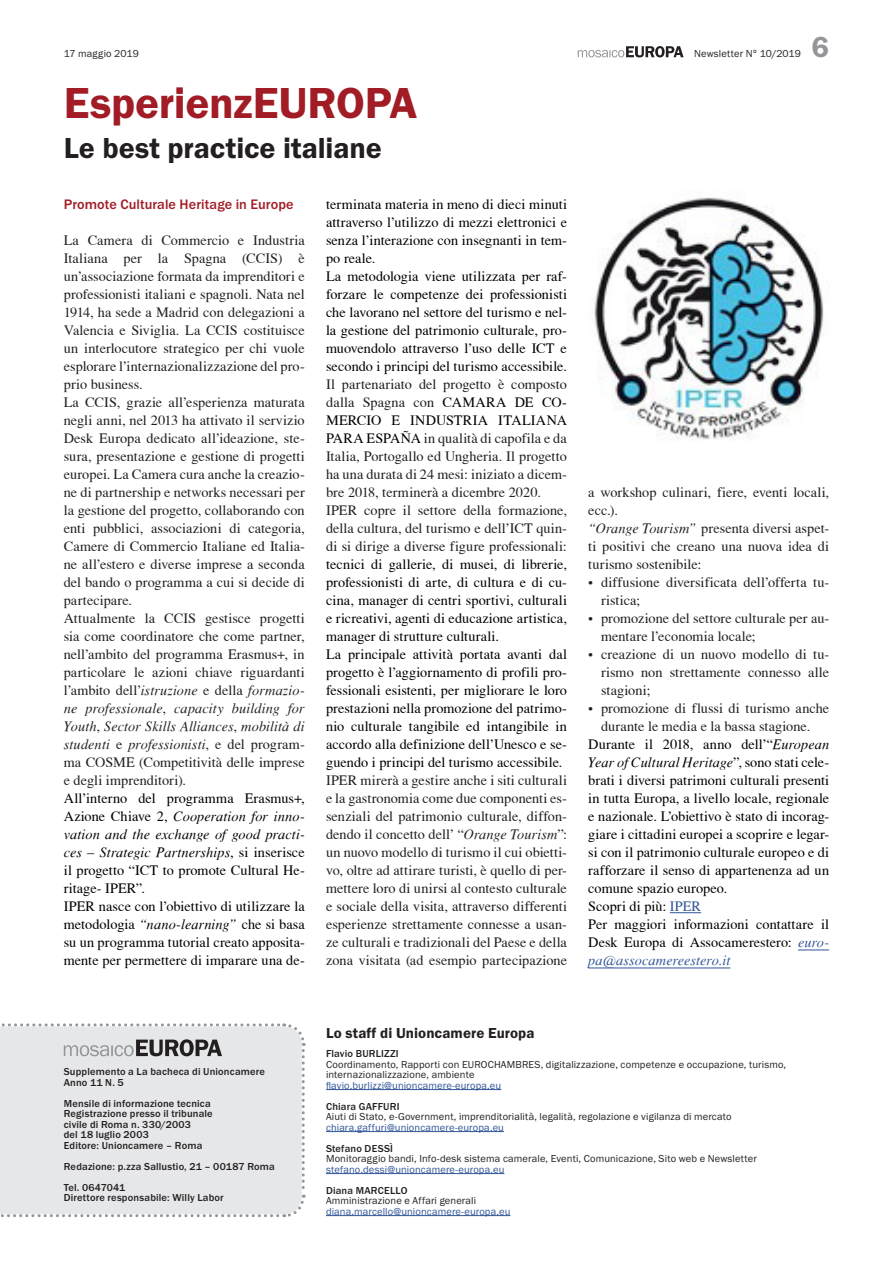
<style>
.page{position:relative;width:893px;height:1263px;background:#fff}
.page>*{position:absolute;margin:0;border:0;box-sizing:border-box;transform-origin:0 0}
.Titel_30{font:600 45px "Franklin Gothic Itc T";letter-spacing:-.005em;color:#a11c25}
.Untertitel_20{font:600 30px "Franklin Gothic Itc T";color:#231f20}
.t1{font:600 30px "Franklin Gothic Itc T";color:#939598}
.Zwischentitel{font:600 15px "Franklin Gothic Itc T";letter-spacing:.005em;color:#231f20}
.Grundschrift{font:14.25px/18px "T Acc LAD";letter-spacing:.005em;color:#231f20;text-align:justify}
.Grundschrift-2{font:14.25px/18px "T Acc LAD";letter-spacing:.005em;color:#000;text-align:justify}
.Zwischentitel-2{font:500 14.25px "Franklin Gothic Itc T";letter-spacing:.005em;color:#a11c25}
.Untertitel{font:10.5px/10.5px "Franklin Gothic Itc T";letter-spacing:.015em;color:#231f20}
.Untertitel-2{font:500 10.5px/10.5px "Franklin Gothic Itc T";letter-spacing:.015em;color:#231f20}
.Untertitel-3{font:10.5px "Franklin Gothic Itc T";letter-spacing:.01em;color:#2f5496}
.s1{font-family:"T Acc LAD Italic"}
.s2{color:#000}
.s3{color:#231f20}
.s4{color:#2f5496}
.s5{font-family:"T Acc LAD Italic";color:#2f5496}
</style>
<div class="page">
<svg style="left:578px;top:46px;width:106px;height:11px"></svg>
<svg style="left:0;top:1023px;width:306px;height:195px;background:#e2e3e5"></svg>
<hr style="left:326px;top:1089px;width:175px;height:1px;background:#2f5496">
<hr style="left:326px;top:1131px;width:178px;height:1px;background:#2f5496">
<hr style="left:326px;top:1173px;width:178px;height:1px;background:#2f5496">
<hr style="left:326px;top:1215px;width:184px;height:1px;background:#2f5496">
<hr style="left:670px;top:912px;width:31px;height:1px;background:#2f5496">
<hr style="left:798px;top:950px;width:31px;height:1px;background:#2f5496">
<hr style="left:588px;top:968px;width:142px;height:1px;background:#2f5496">
<img style="left:594px;top:197px;width:230px;height:243px">
<p class="Untertitel" style="left:64px;top:49px;width:77px">17 maggio 2019</p>
<p class="Untertitel" style="left:694px;top:49px;width:109px">Newsletter N° 10/2019</p>
<p class="Titel_30" style="left:64px;top:77px;width:355px">EsperienzEUROPA</p>
<p class="Untertitel_20" style="left:64px;top:131px;width:319px">Le best practice italiane</p>
<h2 class="t1" style="left:812px;top:30px;width:19px">6</h2>
<p class="Zwischentitel-2" style="left:64px;top:196px;width:231px">Promote Culturale Heritage in Europe</p>
<p class="Grundschrift" style="left:64px;top:231px;width:242px">La Camera di Commercio e Industria Italiana per la Spagna (CCIS) è un’associazione formata da imprenditori e professionisti italiani e spagnoli. Nata nel 1914, ha sede a Madrid con delegazioni a Valencia e Siviglia. La CCIS costituisce un interlocutore strategico per chi vuole esplorare l’internazionalizzazione del pro&shy;prio business.</p>
<p class="Grundschrift" style="left:64px;top:393px;width:242px">La CCIS, grazie all’esperienza maturata negli anni, nel 2013 ha attivato il servizio Desk Europa dedicato all’ideazione, ste&shy;sura, presentazione e gestione di progetti europei. La Camera cura anche la creazio&shy;ne di partnership e networks necessari per la gestione del progetto, collaborando con enti pubblici, associazioni di categoria, Camere di Commercio Italiane ed Italia&shy;ne all’estero e diverse imprese a seconda del bando o programma a cui si decide di partecipare.</p>
<p class="Grundschrift" style="left:64px;top:609px;width:242px">Attualmente la CCIS gestisce progetti sia come coordinatore che come partner, nell’ambito del programma Erasmus+, in particolare le azioni chiave riguardanti l’ambito dell’<span class="s1">istruzione</span> e della <span class="s1">formazio&shy;ne professionale</span>, <span class="s1">capacity building for Youth</span>, <span class="s1">Sector Skills Alliances</span>, <span class="s1">mobilità di studenti</span> e <span class="s1">professionisti</span>, e del program&shy;ma COSME (Competitività delle imprese e degli imprenditori).</p>
<p class="Grundschrift-2" style="left:64px;top:789px;width:242px">All’interno del programma Erasmus+, Azione Chiave 2, <span class="s1">Cooperation for inno&shy;vation and the exchange of good practi&shy;ces</span> – <span class="s1">Strategic Partnerships</span>, si inserisce il progetto “ICT to promote Cultural He&shy;ritage- IPER”.</p>
<p class="Grundschrift-2" style="left:64px;top:897px;width:242px">IPER nasce con l’obiettivo di utilizzare la metodologia <span class="s1">“nano-learning”</span> che si basa su un programma tutorial creato apposita&shy;mente per permettere di imparare una de-</p>
<p class="Grundschrift-2" style="left:326px;top:195px;width:242px">terminata materia in meno di dieci minuti attraverso l’utilizzo di mezzi elettronici e senza l’interazione con insegnanti in tem&shy;po reale.</p>
<p class="Grundschrift-2" style="left:326px;top:267px;width:242px">La metodologia viene utilizzata per raf&shy;forzare le competenze dei professionisti che lavorano nel settore del turismo e nel&shy;la gestione del patrimonio culturale, pro&shy;muovendolo attraverso l’uso delle ICT e secondo i principi del turismo accessibile.</p>
<p class="Grundschrift" style="left:326px;top:375px;width:242px">Il partenariato del progetto è composto dalla Spagna con <span class="s2">CAMARA DE CO-MERCIO E INDUSTRIA ITALIANA PARA ESPAÑA</span> in qualità di capofila e da Italia, Portogallo ed Ungheria. Il progetto ha una durata di 24 mesi: iniziato a dicem&shy;bre 2018, terminerà a dicembre 2020.</p>
<p class="Grundschrift-2" style="left:326px;top:501px;width:242px"><span class="s3">IPER copre il settore della formazione, della cultura, del turismo e dell’ICT quin&shy;di si dirige a diverse figure professionali: </span>tecnici di gallerie, di musei, di librerie, professionisti di arte, di cultura e di cu&shy;cina, manager di centri sportivi, culturali e ricreativi, agenti di educazione artistica, manager di strutture culturali.</p>
<p class="Grundschrift-2" style="left:326px;top:645px;width:242px">La principale attività portata avanti dal progetto è l’aggiornamento di profili pro&shy;fessionali esistenti, per migliorare le loro prestazioni nella promozione del patrimo&shy;nio culturale tangibile ed intangibile in accordo alla definizione dell’Unesco e se&shy;guendo i principi del turismo accessibile.</p>
<p class="Grundschrift" style="left:326px;top:771px;width:242px">IPER mirerà a gestire anche i siti culturali e la gastronomia come due componenti es&shy;senziali del patrimonio culturale, diffon&shy;dendo il concetto dell’ “<span class="s1">Orange Tourism</span>”: un nuovo modello di turismo il cui obietti&shy;vo, oltre ad attirare turisti, è quello di per&shy;mettere loro di unirsi al contesto culturale e sociale della visita, attraverso differenti esperienze strettamente connesse a usan&shy;ze culturali e tradizionali del Paese e della zona visitata (ad esempio partecipazione</p>
<p class="Grundschrift" style="left:588px;top:483px;width:242px">a workshop culinari, fiere, eventi locali, ecc.).</p>
<p class="Grundschrift" style="left:588px;top:519px;width:242px"><span class="s1">“Orange Tourism”</span> presenta diversi aspet&shy;ti positivi che creano una nuova idea di turismo sostenibile:</p>
<p class="Grundschrift" style="left:601px;top:573px;width:230px;text-indent:-13px">• diffusione diversificata dell’offerta tu&shy;ristica;</p>
<p class="Grundschrift" style="left:601px;top:609px;width:230px;text-indent:-13px">• promozione del settore culturale per au&shy;mentare l’economia locale;</p>
<p class="Grundschrift" style="left:601px;top:645px;width:230px;text-indent:-13px">• creazione di un nuovo modello di tu&shy;rismo non strettamente connesso alle stagioni;</p>
<p class="Grundschrift" style="left:588px;top:699px;width:242px;text-align:center">• promozione di flussi di turismo anche durante le media e la bassa stagione.</p>
<p class="Grundschrift-2" style="left:588px;top:735px;width:242px">Durante il 2018, anno dell’“<span class="s1">European Year of Cultural Heritage</span>”, sono stati cele&shy;brati i diversi patrimoni culturali presenti in tutta Europa, a livello locale, regionale e nazionale. L’obiettivo è stato di incorag&shy;giare i cittadini europei a scoprire e legar&shy;si con il patrimonio culturale europeo e di rafforzare il senso di appartenenza ad un comune spazio europeo.</p>
<p class="Grundschrift-2" style="left:588px;top:897px;width:114px">Scopri di più: <span class="s4">IPER</span></p>
<p class="Grundschrift-2" style="left:588px;top:915px;width:242px">Per maggiori informazioni contattare il Desk Europa di Assocamerestero: <span class="s5">euro&shy;pa@assocamereestero.it</span></p>
<p class="Untertitel-2" style="left:64px;top:1066px;width:203px">Supplemento a La bacheca di Unioncamere</p>
<p class="Untertitel-2" style="left:64px;top:1077px;width:61px">Anno 11 N. 5</p>
<p class="Untertitel-2" style="left:64px;top:1098px;width:148px">Mensile di informazione tecnica</p>
<p class="Untertitel-2" style="left:64px;top:1108px;width:150px">Registrazione presso il tribunale civile di Roma n. 330/2003<br>del 18 luglio 2003</p>
<p class="Untertitel-2" style="left:64px;top:1140px;width:140px">Editore: Unioncamere – Roma</p>
<p class="Untertitel-2" style="left:64px;top:1161px;width:213px">Redazione: p.zza Sallustio, 21 – 00187 Roma</p>
<p class="Untertitel-2" style="left:64px;top:1182px;width:63px">Tel. 0647041</p>
<p class="Untertitel-2" style="left:64px;top:1192px;width:161px">Direttore responsabile: Willy Labor</p>
<p class="Zwischentitel" style="left:326px;top:1024px;width:210px">Lo staff di Unioncamere Europa</p>
<p class="Untertitel-2" style="left:326px;top:1048px;width:74px">Flavio BURLIZZI</p>
<p class="Untertitel" style="left:326px;top:1058px;width:462px">Coordinamento, Rapporti con EUROCHAMBRES, digitalizzazione, competenze e occupazione, turismo, internazionalizzazione, ambiente</p>
<p class="Untertitel-3" style="left:326px;top:1079px;width:177px">flavio.burlizzi@unioncamere-europa.eu</p>
<p class="Untertitel-2" style="left:326px;top:1100px;width:75px">Chiara GAFFURI</p>
<p class="Untertitel" style="left:326px;top:1111px;width:407px">Aiuti di Stato, e-Government, imprenditorialità, legalità, regolazione e vigilanza di mercato</p>
<p class="Untertitel-3" style="left:326px;top:1121px;width:179px">chiara.gaffuri@unioncamere-europa.eu</p>
<p class="Untertitel-2" style="left:326px;top:1142px;width:69px">Stefano DESSÌ</p>
<p class="Untertitel" style="left:326px;top:1153px;width:432px">Monitoraggio bandi, Info-desk sistema camerale, Eventi, Comunicazione, Sito web e Newsletter</p>
<p class="Untertitel-3" style="left:326px;top:1163px;width:180px">stefano.dessi@unioncamere-europa.eu</p>
<p class="Untertitel-2" style="left:326px;top:1184px;width:83px">Diana MARCELLO</p>
<p class="Untertitel" style="left:326px;top:1195px;width:152px">Amministrazione e Affari generali</p>
<p class="Untertitel-3" style="left:326px;top:1205px;width:186px">diana.marcello@unioncamere-europa.eu</p>
</div>
